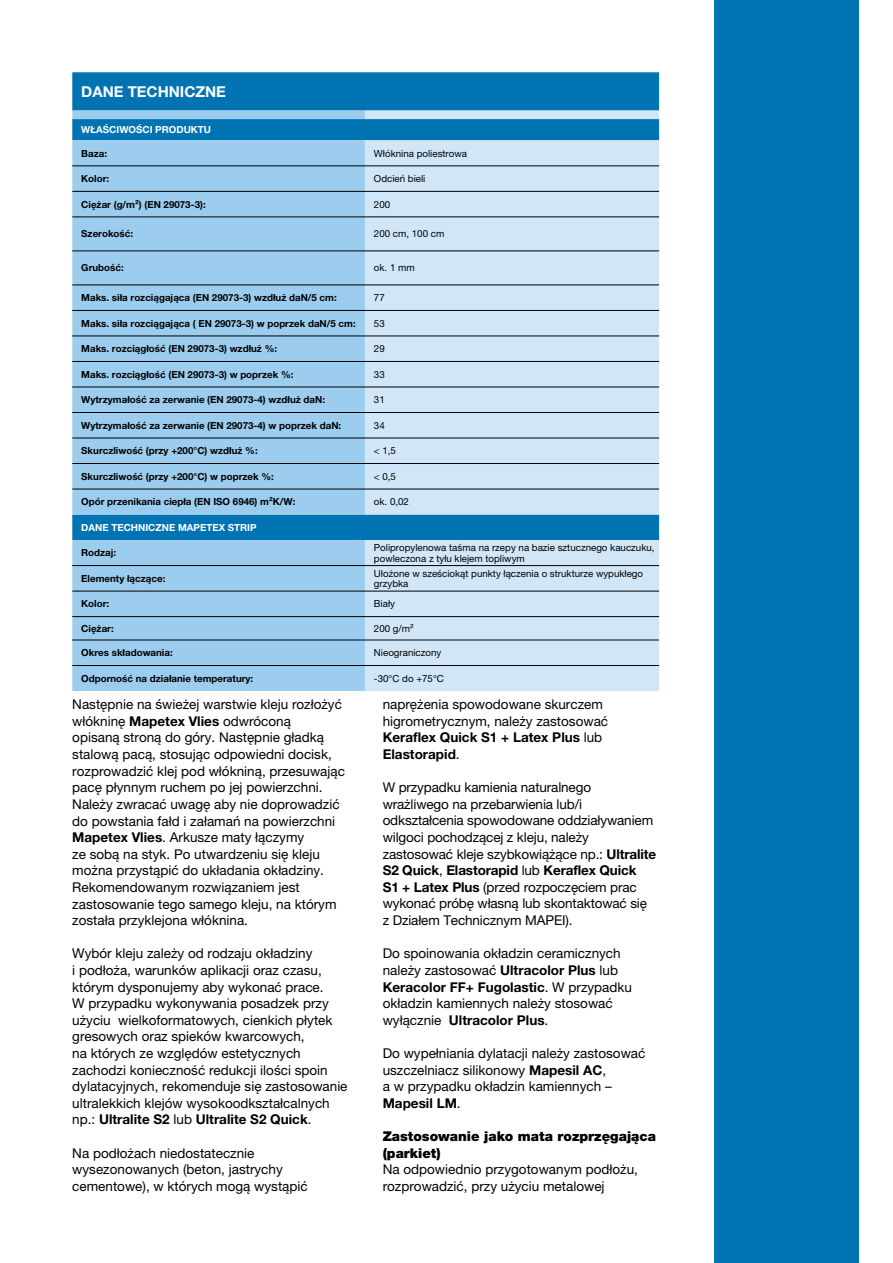
<style>
.page{position:relative;width:893px;height:1263px;background:#fff}
.page>*{position:absolute;margin:0;border:0;box-sizing:border-box;transform-origin:0 0}
.t1{font:700 15px "Helvetica Neue LTW1 G";color:#fff}
.t2{font:13.5px/16.6px "Helvetica Neue LTW1 G";color:#000}
.t3{font:900 13.5px/16.6px "Helvetica Neue LTW1 G";color:#000}
.t4{font:700 9.75px "Helvetica Neue LTW1 G";color:#000}
.t5{font:9.75px/10.5px "Helvetica Neue LTW1 G";color:#000}
.t6{font:700 9.75px "Helvetica Neue LTW1 G";color:#fff}
.s1{font-weight:700}
</style>
<div class="page">
<div style="left:714px;top:0;width:145px;height:1263px;background:#0073b3"></div>
<div style="left:72px;top:72px;width:587px;height:39px;background:#0073b3"></div>
<svg style="left:72px;top:111px;width:293px;height:580px;background:#8dc3e7"></svg>
<svg style="left:365px;top:111px;width:294px;height:580px;background:#bddbf0"></svg>
<hr style="left:72px;top:191px;width:293px;height:1px;background:#000">
<hr style="left:72px;top:387px;width:293px;height:1px;background:#000">
<hr style="left:72px;top:565px;width:293px;height:1px;background:#000">
<hr style="left:365px;top:191px;width:294px;height:1px;background:#000">
<hr style="left:365px;top:387px;width:294px;height:1px;background:#000">
<hr style="left:365px;top:565px;width:294px;height:1px;background:#000">
<hr style="left:72px;top:165px;width:293px;height:1px;background:#000">
<hr style="left:72px;top:216px;width:293px;height:1px;background:#000">
<hr style="left:72px;top:250px;width:293px;height:1px;background:#000">
<hr style="left:72px;top:285px;width:293px;height:1px;background:#000">
<hr style="left:72px;top:310px;width:293px;height:1px;background:#000">
<hr style="left:72px;top:361px;width:293px;height:1px;background:#000">
<hr style="left:72px;top:412px;width:293px;height:1px;background:#000">
<hr style="left:72px;top:438px;width:293px;height:1px;background:#000">
<hr style="left:72px;top:463px;width:293px;height:1px;background:#000">
<hr style="left:72px;top:489px;width:293px;height:1px;background:#000">
<hr style="left:72px;top:591px;width:293px;height:1px;background:#000">
<hr style="left:72px;top:616px;width:293px;height:1px;background:#000">
<hr style="left:72px;top:640px;width:293px;height:1px;background:#000">
<hr style="left:72px;top:665px;width:293px;height:1px;background:#000">
<hr style="left:365px;top:165px;width:294px;height:1px;background:#000">
<hr style="left:365px;top:216px;width:294px;height:1px;background:#000">
<hr style="left:365px;top:250px;width:294px;height:1px;background:#000">
<hr style="left:365px;top:285px;width:294px;height:1px;background:#000">
<hr style="left:365px;top:310px;width:294px;height:1px;background:#000">
<hr style="left:365px;top:361px;width:294px;height:1px;background:#000">
<hr style="left:365px;top:412px;width:294px;height:1px;background:#000">
<hr style="left:365px;top:438px;width:294px;height:1px;background:#000">
<hr style="left:365px;top:463px;width:294px;height:1px;background:#000">
<hr style="left:365px;top:489px;width:294px;height:1px;background:#000">
<hr style="left:365px;top:591px;width:294px;height:1px;background:#000">
<hr style="left:365px;top:616px;width:294px;height:1px;background:#000">
<hr style="left:365px;top:640px;width:294px;height:1px;background:#000">
<hr style="left:365px;top:665px;width:294px;height:1px;background:#000">
<hr style="left:72px;top:336px;width:293px;height:1px;background:#000">
<hr style="left:365px;top:336px;width:294px;height:1px;background:#000">
<p class="t1" style="left:81px;top:82px;width:146px">DANE TECHNICZNE</p>
<p class="t6" style="left:81px;top:124px;width:131px">WŁAŚCIWOŚCI PRODUKTU</p>
<p class="t4" style="left:81px;top:147px;width:27px">Baza:</p>
<p class="t5" style="left:374px;top:148px;width:95px">Włóknina poliestrowa</p>
<p class="t4" style="left:81px;top:173px;width:29px">Kolor:</p>
<p class="t5" style="left:374px;top:173px;width:53px">Odcień bieli</p>
<p class="t4" style="left:81px;top:198px;width:126px">Ciężar (g/m²) (EN 29073-3):</p>
<p class="t5" style="left:374px;top:199px;width:18px">200</p>
<p class="t4" style="left:81px;top:228px;width:53px">Szerokość:</p>
<p class="t5" style="left:374px;top:229px;width:72px">200 cm, 100 cm</p>
<p class="t4" style="left:81px;top:262px;width:44px">Grubość:</p>
<p class="t5" style="left:374px;top:263px;width:42px">ok. 1 mm</p>
<p class="t4" style="left:81px;top:292px;width:257px">Maks. siła rozciągająca (EN 29073-3) wzdłuż daN/5 cm:</p>
<p class="t5" style="left:374px;top:292px;width:12px">77</p>
<p class="t4" style="left:81px;top:317px;width:276px">Maks. siła rozciągająca ( EN 29073-3) w poprzek daN/5 cm:</p>
<p class="t5" style="left:374px;top:318px;width:12px">53</p>
<p class="t4" style="left:81px;top:343px;width:197px">Maks. rozciągłość (EN 29073-3) wzdłuż %:</p>
<p class="t5" style="left:374px;top:343px;width:12px">29</p>
<p class="t4" style="left:81px;top:368px;width:214px">Maks. rozciągłość (EN 29073-3) w poprzek %:</p>
<p class="t5" style="left:374px;top:369px;width:12px">33</p>
<p class="t4" style="left:81px;top:394px;width:245px">Wytrzymałość za zerwanie (EN 29073-4) wzdłuż daN:</p>
<p class="t5" style="left:374px;top:394px;width:12px">31</p>
<p class="t4" style="left:81px;top:419px;width:262px">Wytrzymałość za zerwanie (EN 29073-4) w poprzek daN:</p>
<p class="t5" style="left:374px;top:420px;width:12px">34</p>
<p class="t4" style="left:81px;top:445px;width:178px">Skurczliwość (przy +200°C) wzdłuż %:</p>
<p class="t5" style="left:374px;top:445px;width:24px">&lt; 1,5</p>
<p class="t4" style="left:81px;top:470px;width:194px">Skurczliwość (przy +200°C) w poprzek %:</p>
<p class="t5" style="left:374px;top:471px;width:24px">&lt; 0,5</p>
<p class="t4" style="left:81px;top:496px;width:216px">Opór przenikania ciepła (EN ISO 6946) m²K/W:</p>
<p class="t5" style="left:374px;top:496px;width:37px">ok. 0,02</p>
<p class="t6" style="left:81px;top:521px;width:177px">DANE TECHNICZNE MAPETEX STRIP</p>
<p class="t4" style="left:81px;top:547px;width:37px">Rodzaj:</p>
<p class="t5" style="left:374px;top:542px;width:282px">Polipropylenowa taśma na rzepy na bazie sztucznego kauczuku, powleczona z tyłu klejem topliwym</p>
<p class="t4" style="left:81px;top:572px;width:86px">Elementy łączące:</p>
<p class="t5" style="left:374px;top:568px;width:271px">Ułożone w sześciokąt punkty łączenia o strukturze wypukłego grzybka</p>
<p class="t4" style="left:81px;top:598px;width:29px">Kolor:</p>
<p class="t5" style="left:374px;top:599px;width:23px">Biały</p>
<p class="t4" style="left:81px;top:622px;width:34px">Ciężar:</p>
<p class="t5" style="left:374px;top:623px;width:41px">200 g/m²</p>
<p class="t4" style="left:81px;top:647px;width:93px">Okres składowania:</p>
<p class="t5" style="left:374px;top:647px;width:69px">Nieograniczony</p>
<p class="t4" style="left:81px;top:672px;width:174px">Odporność na działanie temperatury:</p>
<p class="t5" style="left:374px;top:673px;width:72px">-30°C do +75°C</p>
<p class="t2" style="left:383px;top:696px;width:227px">naprężenia spowodowane skurczem higrometrycznym, należy zastosować<br><span class="s1">Keraflex Quick S1 + Latex Plus</span> lub<br><span class="s1">Elastorapid</span>.</p>
<p class="t2" style="left:383px;top:779px;width:275px">W przypadku kamienia naturalnego wrażliwego na przebarwienia lub/i odkształcenia spowodowane oddziaływaniem wilgoci pochodzącej z kleju, należy zastosować kleje szybkowiążące np.: <span class="s1">Ultralite S2 Quick</span>, <span class="s1">Elastorapid</span> lub <span class="s1">Keraflex Quick<br>S1 + Latex Plus</span> (przed rozpoczęciem prac wykonać próbę własną lub skontaktować się z Działem Technicznym MAPEI).</p>
<p class="t2" style="left:383px;top:945px;width:251px">Do spoinowania okładzin ceramicznych należy zastosować <span class="s1">Ultracolor Plus</span> lub <span class="s1">Keracolor FF+ Fugolastic</span>. W przypadku okładzin kamiennych należy stosować wyłącznie <span class="s1">Ultracolor Plus</span>.</p>
<p class="t2" style="left:383px;top:1045px;width:264px">Do wypełniania dylatacji należy zastosować uszczelniacz silikonowy <span class="s1">Mapesil AC</span>,<br>a w przypadku okładzin kamiennych –<br><span class="s1">Mapesil LM</span>.</p>
<p class="t3" style="left:383px;top:1128px;width:275px">Zastosowanie jako mata rozprzęgająca (parkiet)</p>
<p class="t2" style="left:383px;top:1161px;width:257px">Na odpowiednio przygotowanym podłożu, rozprowadzić, przy użyciu metalowej</p>
<p class="t2" style="left:72px;top:696px;width:274px">Następnie na świeżej warstwie kleju rozłożyć włókninę <span class="s1">Mapetex Vlies</span> odwróconą<br>opisaną stroną do góry. Następnie gładką stalową pacą, stosując odpowiedni docisk, rozprowadzić klej pod włókniną, przesuwając pacę płynnym ruchem po jej powierzchni.<br>Należy zwracać uwagę aby nie doprowadzić do powstania fałd i załamań na powierzchni <span class="s1">Mapetex Vlies</span>. Arkusze maty łączymy<br>ze sobą na styk. Po utwardzeniu się kleju można przystąpić do układania okładziny.<br>Rekomendowanym rozwiązaniem jest zastosowanie tego samego kleju, na którym została przyklejona włóknina.</p>
<p class="t2" style="left:72px;top:945px;width:277px">Wybór kleju zależy od rodzaju okładziny<br>i podłoża, warunków aplikacji oraz czasu, którym dysponujemy aby wykonać prace.<br>W przypadku wykonywania posadzek przy użyciu wielkoformatowych, cienkich płytek gresowych oraz spieków kwarcowych,<br>na których ze względów estetycznych zachodzi konieczność redukcji ilości spoin dylatacyjnych, rekomenduje się zastosowanie ultralekkich klejów wysokoodkształcalnych np.: <span class="s1">Ultralite S2</span> lub <span class="s1">Ultralite S2 Quick</span>.</p>
<p class="t2" style="left:72px;top:1144px;width:237px">Na podłożach niedostatecznie wysezonowanych (beton, jastrychy cementowe), w których mogą wystąpić</p>
</div>
